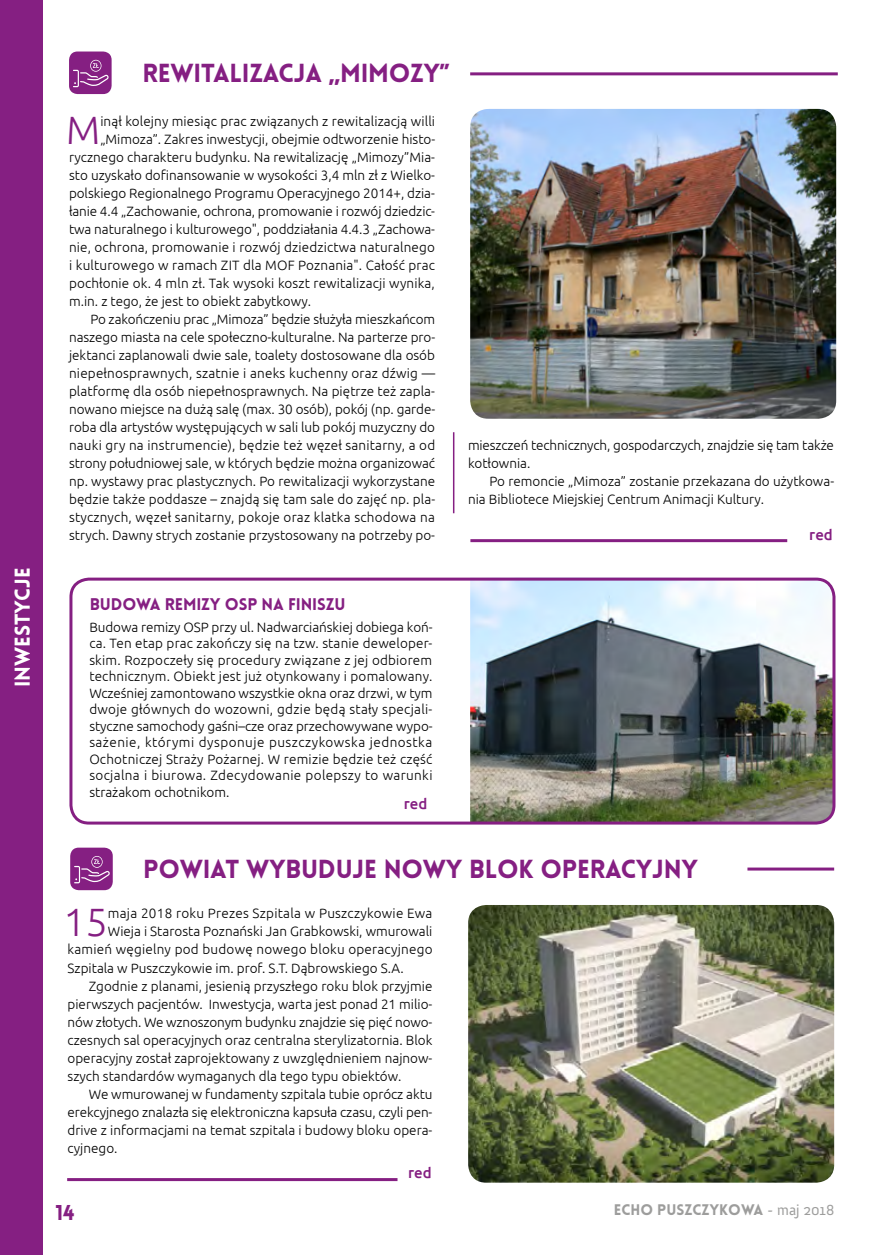
<style>
.page{position:relative;width:881px;height:1255px;background:#fff}
.page>*{position:absolute;margin:0;border:0;box-sizing:border-box;transform-origin:0 0}
.t1{font:300 39.45px "Ubuntu";color:#851f82}
.t2{font:900 25.5px "Lovelo";letter-spacing:-.01em;color:#851f82}
.t3{font:900 21px "Lovelo";color:#fff}
.t4{font:900 21px "Lovelo";color:#851f82}
.t5{font:900 16.5px "Lovelo";letter-spacing:-.01em;color:#851f82}
.t6{font:900 15px "Lovelo";color:#9d9d9c}
.t7{font:500 15px "Ubuntu";color:#851f82}
.t8{font:300 13.5px/16.5px "Ubuntu";color:#000}
.t9{font:300 13.5px "Ubuntu";letter-spacing:.02em;color:#000}
.s1{font-family:"Anivers";font-weight:400}
</style>
<div class="page">
<div style="left:0;top:0;width:43px;height:1254px;background:#851f82"></div>
<div style="left:69px;top:51px;width:43px;height:43px;background:#851f82;border-radius:9px"></div>
<svg style="left:73px;top:60px;width:36px;height:27px"></svg>
<hr style="left:470px;top:72px;width:367px;height:3px;background:#851f82">
<hr style="left:470px;top:539px;width:317px;height:3px;background:#851f82">
<hr style="left:747px;top:867px;width:86px;height:3px;background:#851f82">
<hr style="left:67px;top:1177px;width:330px;height:3px;background:#851f82">
<img style="left:470px;top:109px;width:365px;height:309px">
<img style="left:470px;top:581px;width:362px;height:241px">
<div style="left:69px;top:577px;width:766px;height:247px;border:3px solid #851f82;border-radius:18px"></div>
<hr style="left:453px;top:432px;width:1px;height:81px;background:#851f82">
<img style="left:468px;top:905px;width:365px;height:277px">
<div style="left:70px;top:847px;width:43px;height:43px;background:#851f82;border-radius:9px"></div>
<svg style="left:74px;top:856px;width:36px;height:27px"></svg>
<h3 class="t3" style="left:9px;top:687px;width:121px;rotate:-90deg">INWESTYCJE</h3>
<h2 class="t2" style="left:142px;top:57px;width:309px">REWITALIZACJA „MIMOZY”</h2>
<h1 class="t1" style="left:66px;top:106px;width:36px">M</h1>
<p class="t8" style="left:100px;top:113px;width:336px">inął kolejny miesiąc prac związanych z rewitalizacją willi</p>
<p class="t8" style="left:100px;top:131px;width:336px">„Mimoza”. Zakres inwestycji, obejmie odtworzenie histo-</p>
<p class="t8" style="left:69px;top:149px;width:367px">rycznego charakteru budynku. Na rewitalizację „Mimozy”Mia-</p>
<p class="t8" style="left:69px;top:167px;width:367px">sto uzyskało dofinansowanie w wysokości 3,4 mln zł z Wielko-</p>
<p class="t8" style="left:69px;top:185px;width:367px">polskiego Regionalnego Programu Operacyjnego 2014+, dzia-</p>
<p class="t8" style="left:69px;top:203px;width:367px">łanie 4.4 „Zachowanie, ochrona, promowanie i rozwój dziedzic-</p>
<p class="t8" style="left:69px;top:221px;width:367px">twa naturalnego i kulturowego", poddziałania 4.4.3 „Zachowa-</p>
<p class="t8" style="left:69px;top:239px;width:367px">nie, ochrona, promowanie i rozwój dziedzictwa naturalnego</p>
<p class="t8" style="left:69px;top:257px;width:367px">i kulturowego w ramach ZIT dla MOF Poznania". Całość prac</p>
<p class="t8" style="left:69px;top:275px;width:367px">pochłonie ok. 4 mln zł. Tak wysoki koszt rewitalizacji wynika,</p>
<p class="t8" style="left:69px;top:293px;width:243px">m.in. z tego, że jest to obiekt zabytkowy.</p>
<p class="t8" style="left:90px;top:311px;width:346px">Po zakończeniu prac „Mimoza” będzie służyła mieszkańcom</p>
<p class="t8" style="left:69px;top:329px;width:367px">naszego miasta na cele społeczno-kulturalne. Na parterze pro-</p>
<p class="t8" style="left:69px;top:347px;width:367px">jektanci zaplanowali dwie sale, toalety dostosowane dla osób</p>
<p class="t8" style="left:69px;top:365px;width:367px">niepełnosprawnych, szatnie i aneks kuchenny oraz dźwig —</p>
<p class="t8" style="left:69px;top:383px;width:367px">platformę dla osób niepełnosprawnych. Na piętrze też zapla-</p>
<p class="t8" style="left:69px;top:401px;width:367px">nowano miejsce na dużą salę (max. 30 osób), pokój (np. garde-</p>
<p class="t8" style="left:69px;top:419px;width:367px">roba dla artystów występujących w sali lub pokój muzyczny do</p>
<p class="t8" style="left:69px;top:437px;width:367px">nauki gry na instrumencie), będzie też węzeł sanitarny, a od</p>
<p class="t8" style="left:69px;top:455px;width:367px">strony południowej sale, w których będzie można organizować</p>
<p class="t8" style="left:69px;top:473px;width:367px">np. wystawy prac plastycznych. Po rewitalizacji wykorzystane</p>
<p class="t8" style="left:69px;top:491px;width:367px">będzie także poddasze – znajdą się tam sale do zajęć np. pla-</p>
<p class="t8" style="left:69px;top:509px;width:367px">stycznych, węzeł sanitarny, pokoje oraz klatka schodowa na</p>
<p class="t8" style="left:69px;top:527px;width:367px">strych. Dawny strych zostanie przystosowany na potrzeby po-</p>
<p class="t8" style="left:468px;top:436px;width:367px;line-height:18px">mieszczeń technicznych, gospodarczych, znajdzie się tam także kotłownia.</p>
<p class="t8" style="left:468px;top:472px;width:367px;line-height:18px;text-indent:21px">Po remoncie „Mimoza” zostanie przekazana do użytkowa&shy;nia Bibliotece Miejskiej Centrum Animacji Kultury.</p>
<p class="t7" style="left:809px;top:525px;width:25px">red</p>
<p class="t5" style="left:90px;top:594px;width:257px">BUDOWA REMIZY OSP NA FINISZU</p>
<p class="t8" style="left:89px;top:618px;width:344px;text-align:justify">Budowa remizy OSP przy ul. Nadwarciańskiej dobiega koń&shy;ca. Ten etap prac zakończy się na tzw. stanie deweloper&shy;skim. Rozpoczeły się procedury związane z jej odbiorem technicznym. Obiekt jest już otynkowany i pomalowany.<br>Wcześniej zamontowano wszystkie okna oraz drzwi, w tym dwoje głównych do wozowni, gdzie będą stały specjali&shy;styczne samochody gaśni–cze oraz przechowywane wypo&shy;sażenie, którymi dysponuje puszczykowska jednostka Ochotniczej Straży Pożarnej. W remizie będzie też część socjalna i biurowa. Zdecydowanie polepszy to warunki strażakom ochotnikom.</p>
<p class="t7" style="left:404px;top:794px;width:25px">red</p>
<h2 class="t2" style="left:143px;top:852px;width:556px">POWIAT WYBUDUJE NOWY BLOK OPERACYJNY</h2>
<h1 class="t1" style="left:63px;top:898px;width:46px">15</h1>
<p class="t9" style="left:108px;top:905px;width:326px">maja 2018 roku Prezes Szpitala w Puszczykowie Ewa</p>
<p class="t8" style="left:108px;top:923px;width:326px">Wieja i Starosta Poznański Jan Grabkowski, wmurowali</p>
<p class="t8" style="left:67px;top:941px;width:366px">kamień węgielny pod budowę nowego bloku operacyjnego</p>
<p class="t8" style="left:67px;top:959px;width:338px">Szpitala w Puszczykowie im. prof. S.T. Dąbrowskiego S.A.</p>
<p class="t8" style="left:89px;top:977px;width:345px">Zgodnie z planami, jesienią przyszłego roku blok przyjmie</p>
<p class="t8" style="left:67px;top:995px;width:366px">pierwszych pacjentów. Inwestycja, warta jest ponad 21 milio-</p>
<p class="t8" style="left:67px;top:1013px;width:366px">nów złotych. We wznoszonym budynku znajdzie się pięć nowo-</p>
<p class="t8" style="left:67px;top:1031px;width:366px">czesnych sal operacyjnych oraz centralna sterylizatornia. Blok</p>
<p class="t8" style="left:67px;top:1049px;width:366px">operacyjny został zaprojektowany z uwzględnieniem najnow-</p>
<p class="t8" style="left:67px;top:1067px;width:335px">szych standardów wymaganych dla tego typu obiektów.</p>
<p class="t8" style="left:89px;top:1085px;width:345px">We wmurowanej w fundamenty szpitala tubie oprócz aktu</p>
<p class="t8" style="left:67px;top:1103px;width:366px">erekcyjnego znalazła się elektroniczna kapsuła czasu, czyli pen-</p>
<p class="t8" style="left:67px;top:1121px;width:366px">drive z informacjami na temat szpitala i budowy bloku opera-</p>
<p class="t8" style="left:67px;top:1139px;width:51px">cyjnego.</p>
<p class="t7" style="left:408px;top:1162px;width:25px">red</p>
<h3 class="t4" style="left:55px;top:1199px;width:21px">14</h3>
<p class="t6" style="left:613px;top:1200px;width:222px">ECHO PUSZCZYKOWA <span class="s1">- maj 2018</span></p>
</div>
